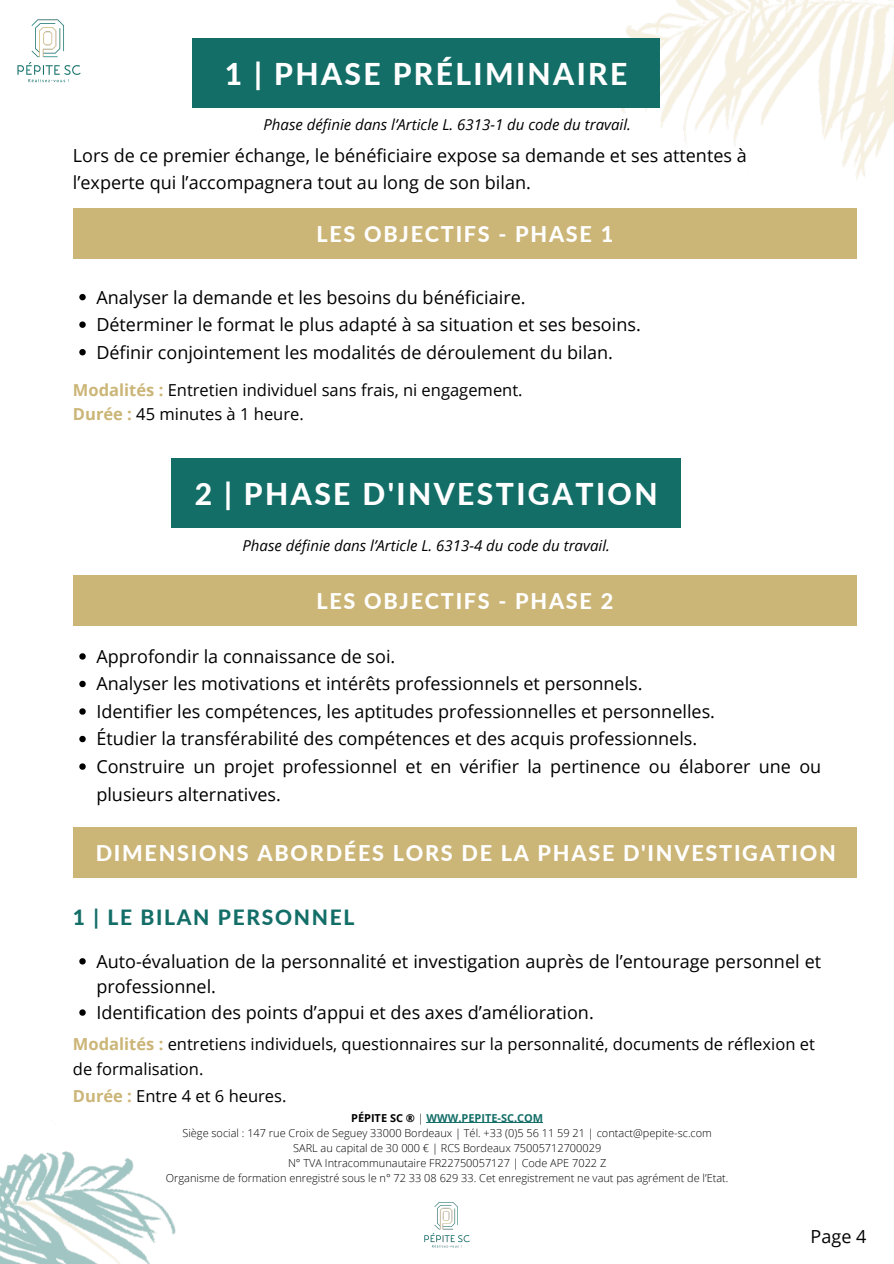
<style>
.page{position:relative;width:894px;height:1264px;background:#fff}
.page>*{position:absolute;margin:0;border:0;box-sizing:border-box;transform-origin:0 0}
.t1{font:800 30px "Lato";letter-spacing:.08em;color:#fff}
.t2{font:800 21.6px "Lato";letter-spacing:.08em;color:#fff}
.t3{font:800 21px "Lato";letter-spacing:.08em;color:#146e68}
.t4{font:18px/27.5px "Open Sans";color:#000}
.t5{font:16.5px/24.9px "Open Sans";color:#000}
.t6{font:italic 15px "Open Sans";color:#000}
.t7{font:300 10.95px "Open Sans";color:#000}
.t8{font:700 10.95px "Open Sans";color:#146e68}
.s1{font-weight:700;color:#cbb577}
.s2{color:#000}
.s3{font-weight:300;color:#000}
</style>
<div class="page">
<img style="left:621px;top:0;width:272px;height:259px">
<img style="left:424px;top:1202px;width:45px;height:45px">
<img style="left:17px;top:19px;width:63px;height:63px">
<img style="left:0;top:964px;width:176px;height:299px">
<svg style="left:79px;top:294px;width:7px;height:6px"></svg>
<svg style="left:79px;top:321px;width:7px;height:7px"></svg>
<svg style="left:79px;top:349px;width:7px;height:6px"></svg>
<div style="left:192px;top:38px;width:467px;height:70px;background:#146e68"></div>
<hr style="left:426px;top:1122px;width:117px;height:1px;background:#146e68">
<div style="left:73px;top:208px;width:783px;height:51px;background:#cbb577"></div>
<div style="left:73px;top:575px;width:783px;height:51px;background:#cbb577"></div>
<svg style="left:79px;top:653px;width:7px;height:6px"></svg>
<svg style="left:79px;top:680px;width:7px;height:7px"></svg>
<svg style="left:79px;top:708px;width:7px;height:6px"></svg>
<svg style="left:79px;top:735px;width:7px;height:7px"></svg>
<svg style="left:79px;top:763px;width:7px;height:6px"></svg>
<div style="left:73px;top:827px;width:783px;height:51px;background:#cbb577"></div>
<svg style="left:79px;top:958px;width:7px;height:6px"></svg>
<svg style="left:79px;top:1009px;width:7px;height:6px"></svg>
<div style="left:171px;top:458px;width:509px;height:70px;background:#146e68"></div>
<p class="t1" style="left:225px;top:55px;width:404px">1 | PHASE PRÉLIMINAIRE</p>
<p class="t6" style="left:263px;top:114px;width:369px">Phase définie dans l’Article L. 6313-1 du code du travail.</p>
<p class="t4" style="left:73px;top:141px;width:675px">Lors de ce premier échange, le bénéficiaire expose sa demande et ses attentes à l’experte qui l’accompagnera tout au long de son bilan.</p>
<p class="t2" style="left:316px;top:220px;width:298px">LES OBJECTIFS - PHASE 1</p>
<p class="t4" style="left:96px;top:283px;width:430px">Analyser la demande et les besoins du bénéficiaire.</p>
<p class="t4" style="left:96px;top:310px;width:546px">Déterminer le format le plus adapté à sa situation et ses besoins.</p>
<p class="t4" style="left:96px;top:338px;width:518px">Définir conjointement les modalités de déroulement du bilan.</p>
<p class="t5" style="left:73px;top:377px;width:451px"><span class="s1">Modalités :</span> Entretien individuel sans frais, ni engagement.</p>
<p class="t5" style="left:73px;top:401px;width:232px"><span class="s1">Durée :</span> 45 minutes à 1 heure.</p>
<p class="t1" style="left:195px;top:475px;width:464px">2 | PHASE D'INVESTIGATION</p>
<p class="t6" style="left:242px;top:535px;width:369px">Phase définie dans l’Article L. 6313-4 du code du travail.</p>
<p class="t2" style="left:316px;top:587px;width:298px">LES OBJECTIFS - PHASE 2</p>
<p class="t4" style="left:96px;top:642px;width:300px">Approfondir la connaissance de soi.</p>
<p class="t4" style="left:96px;top:669px;width:547px">Analyser les motivations et intérêts professionnels et personnels.</p>
<p class="t4" style="left:96px;top:697px;width:620px">Identifier les compétences, les aptitudes professionnelles et personnelles.</p>
<p class="t4" style="left:96px;top:724px;width:602px">Étudier la transférabilité des compétences et des acquis professionnels.</p>
<p class="t4" style="left:96px;top:752px;width:726px">Construire un projet professionnel et en vérifier la pertinence ou élaborer une ou plusieurs alternatives.</p>
<p class="t2" style="left:96px;top:840px;width:741px">DIMENSIONS ABORDÉES LORS DE LA PHASE D'INVESTIGATION</p>
<p class="t3" style="left:73px;top:904px;width:283px">1 | LE BILAN PERSONNEL</p>
<p class="t4" style="left:96px;top:948px;width:726px;line-height:24.9px">Auto-évaluation de la personnalité et investigation auprès de l’entourage personnel et professionnel.</p>
<p class="t4" style="left:96px;top:998px;width:499px">Identification des points d’appui et des axes d’amélioration.</p>
<p class="t5" style="left:73px;top:1031px;width:743px"><span class="s1">Modalités :</span> entretiens individuels, questionnaires sur la personnalité, documents de réflexion et de formalisation.</p>
<p class="t5" style="left:73px;top:1082px;width:215px"><span class="s1">Durée :</span> Entre 4 et 6 heures.</p>
<p class="t8" style="left:351px;top:1109px;width:193px"><span class="s2">PÉPITE SC ®</span> <span class="s3">|</span> WWW.PEPITE-SC.COM</p>
<p class="t7" style="left:182px;top:1125px;width:530px">Siège social : 147 rue Croix de Seguey 33000 Bordeaux | Tél. +33 (0)5 56 11 59 21 | contact@pepite-sc.com</p>
<p class="t7" style="left:293px;top:1140px;width:309px">SARL au capital de 30 000 € | RCS Bordeaux 75005712700029</p>
<p class="t7" style="left:288px;top:1155px;width:320px">N° TVA Intracommunautaire FR22750057127 | Code APE 7022 Z</p>
<p class="t7" style="left:166px;top:1170px;width:564px">Organisme de formation enregistré sous le n° 72 33 08 629 33. Cet enregistrement ne vaut pas agrément de l’Etat.</p>
<p class="t4" style="left:810px;top:1222px;width:57px">Page 4</p>
</div>
